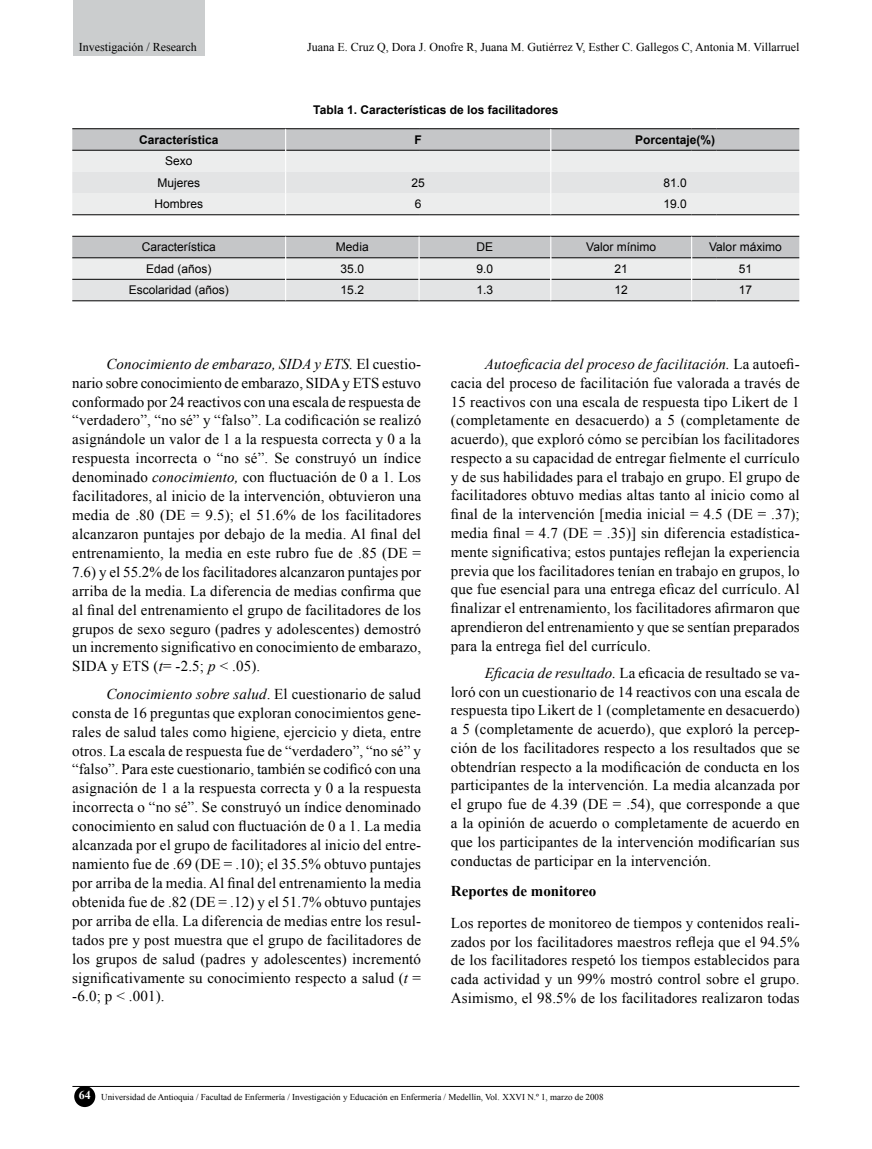
<style>
.page{position:relative;width:872px;height:1149px;background:#fff}
.page>*{position:absolute;margin:0;border:0;box-sizing:border-box;transform-origin:0 0}
.t1{font:15px/18.9px "Times New Roman";letter-spacing:.01em;color:#000;text-align:justify}
.t2{font:700 15px "Times New Roman";color:#000}
.t3{font:12px/21.5px "Arial";color:#000;text-align:center}
.t4{font:12px "Times New Roman";color:#000}
.t5{font:700 12px "Arial";color:#000}
.t6{font:9px "Times New Roman";color:#000}
.s1{font-style:italic}
.s2{font-weight:700;font-size:12px;color:#fff}
</style>
<div class="page">
<hr style="left:72px;top:1085px;width:727px;height:1px;background:#000">
<div style="left:74px;top:1085px;width:21px;height:21px;background:#000;border-radius:50%"></div>
<div style="left:73px;top:0;width:131px;height:55px;background:#cbcdce"></div>
<svg style="left:72px;top:128px;width:727px;height:173px;background:#d9dadb"></svg>
<p class="t4" style="left:79px;top:39px;width:119px">Investigación / Research</p>
<p class="t4" style="left:307px;top:39px;width:494px">Juana E. Cruz Q, Dora J. Onofre R, Juana M. Gutiérrez V, Esther C. Gallegos C, Antonia M. Villarruel</p>
<p class="t5" style="left:313px;top:102px;width:247px">Tabla 1. Características de los facilitadores</p>
<p class="t5" style="left:139px;top:132px;width:81px">Característica</p>
<p class="t5" style="left:414px;top:132px;width:9px">F</p>
<p class="t5" style="left:635px;top:132px;width:82px">Porcentaje(%)</p>
<p class="t3" style="left:158px;top:150px;width:44px">Sexo<br>Mujeres</p>
<p class="t3" style="left:411px;top:172px;width:15px">25</p>
<p class="t3" style="left:663px;top:172px;width:25px">81.0</p>
<p class="t3" style="left:155px;top:193px;width:50px">Hombres</p>
<p class="t3" style="left:415px;top:193px;width:8px">6</p>
<p class="t3" style="left:663px;top:193px;width:25px">19.0</p>
<p class="t3" style="left:142px;top:236px;width:76px">Característica</p>
<p class="t3" style="left:336px;top:236px;width:34px">Media</p>
<p class="t3" style="left:476px;top:236px;width:18px">DE</p>
<p class="t3" style="left:586px;top:236px;width:71px">Valor mínimo</p>
<p class="t3" style="left:709px;top:236px;width:74px">Valor máximo</p>
<p class="t3" style="left:146px;top:258px;width:67px">Edad (años)</p>
<p class="t3" style="left:341px;top:258px;width:25px">35.0</p>
<p class="t3" style="left:476px;top:258px;width:18px">9.0</p>
<p class="t3" style="left:614px;top:258px;width:15px">21</p>
<p class="t3" style="left:738px;top:258px;width:15px">51</p>
<p class="t3" style="left:129px;top:279px;width:102px">Escolaridad (años)</p>
<p class="t3" style="left:341px;top:279px;width:25px">15.2</p>
<p class="t3" style="left:476px;top:279px;width:18px">1.3</p>
<p class="t3" style="left:614px;top:279px;width:15px">12</p>
<p class="t3" style="left:738px;top:279px;width:15px">17</p>
<p class="t1" style="left:72px;top:354px;width:350px;text-indent:34px"><span class="s1">Conocimiento de embarazo, SIDA y ETS.</span> El cuestio&shy;nario sobre conocimiento de embarazo, SIDA y ETS estuvo conformado por 24 reactivos con una escala de respuesta de “verdadero”, “no sé” y “falso”. La codificación se realizó asignándole un valor de 1 a la respuesta correcta y 0 a la respuesta incorrecta o “no sé”. Se construyó un índice denominado <span class="s1">conocimiento,</span> con fluctuación de 0 a 1. Los facilitadores, al inicio de la intervención, obtuvieron una media de .80 (DE = 9.5); el 51.6% de los facilitadores alcanzaron puntajes por debajo de la media. Al final del entrenamiento, la media en este rubro fue de .85 (DE = 7.6) y el 55.2% de los facilitadores alcanzaron puntajes por arriba de la media. La diferencia de medias confirma que al final del entrenamiento el grupo de facilitadores de los grupos de sexo seguro (padres y adolescentes) demostró un incremento significativo en conocimiento de embarazo, SIDA y ETS (<span class="s1">t</span>= -2.5; <span class="s1">p</span> &lt; .05).</p>
<p class="t1" style="left:72px;top:684px;width:350px;text-indent:34px"><span class="s1">Conocimiento sobre salud</span>. El cuestionario de salud consta de 16 preguntas que exploran conocimientos gene&shy;rales de salud tales como higiene, ejercicio y dieta, entre otros. La escala de respuesta fue de “verdadero”, “no sé” y “falso”. Para este cuestionario, también se codificó con una asignación de 1 a la respuesta correcta y 0 a la respuesta incorrecta o “no sé”. Se construyó un índice denominado conocimiento en salud con fluctuación de 0 a 1. La media alcanzada por el grupo de facilitadores al inicio del entre&shy;namiento fue de .69 (DE = .10); el 35.5% obtuvo puntajes por arriba de la media. Al final del entrenamiento la media obtenida fue de .82 (DE = .12) y el 51.7% obtuvo puntajes por arriba de ella. La diferencia de medias entre los resul&shy;tados pre y post muestra que el grupo de facilitadores de los grupos de salud (padres y adolescentes) incrementó significativamente su conocimiento respecto a salud (<span class="s1">t</span> = -6.0; p &lt; .001).</p>
<p class="t1" style="left:451px;top:354px;width:350px;text-indent:34px"><span class="s1">Autoeficacia del proceso de facilitación.</span> La autoefi&shy;cacia del proceso de facilitación fue valorada a través de 15 reactivos con una escala de respuesta tipo Likert de 1 (completamente en desacuerdo) a 5 (completamente de acuerdo), que exploró cómo se percibían los facilitadores respecto a su capacidad de entregar fielmente el currículo y de sus habilidades para el trabajo en grupo. El grupo de facilitadores obtuvo medias altas tanto al inicio como al final de la intervención [media inicial = 4.5 (DE = .37); media final = 4.7 (DE = .35)] sin diferencia estadística&shy;mente significativa; estos puntajes reflejan la experiencia previa que los facilitadores tenían en trabajo en grupos, lo que fue esencial para una entrega eficaz del currículo. Al finalizar el entrenamiento, los facilitadores afirmaron que aprendieron del entrenamiento y que se sentían preparados para la entrega fiel del currículo.</p>
<p class="t1" style="left:451px;top:663px;width:350px;text-indent:34px"><span class="s1">Eficacia de resultado.</span> La eficacia de resultado se va&shy;loró con un cuestionario de 14 reactivos con una escala de respuesta tipo Likert de 1 (completamente en desacuerdo) a 5 (completamente de acuerdo), que exploró la percep&shy;ción de los facilitadores respecto a los resultados que se obtendrían respecto a la modificación de conducta en los participantes de la intervención. La media alcanzada por el grupo fue de 4.39 (DE = .54), que corresponde a que a la opinión de acuerdo o completamente de acuerdo en que los participantes de la intervención modificarían sus conductas de participar en la intervención.</p>
<p class="t2" style="left:451px;top:880px;width:147px">Reportes de monitoreo</p>
<p class="t1" style="left:451px;top:912px;width:350px">Los reportes de monitoreo de tiempos y contenidos reali&shy;zados por los facilitadores maestros refleja que el 94.5% de los facilitadores respetó los tiempos establecidos para cada actividad y un 99% mostró control sobre el grupo.<br>Asimismo, el 98.5% de los facilitadores realizaron todas</p>
<p class="t6" style="left:79px;top:1090px;width:526px"><span class="s2">64</span> Universidad de Antioquia / Facultad de Enfermería / Investigación y Educación en Enfermería / Medellín, Vol. XXVI N.º 1, marzo de 2008</p>
</div>
